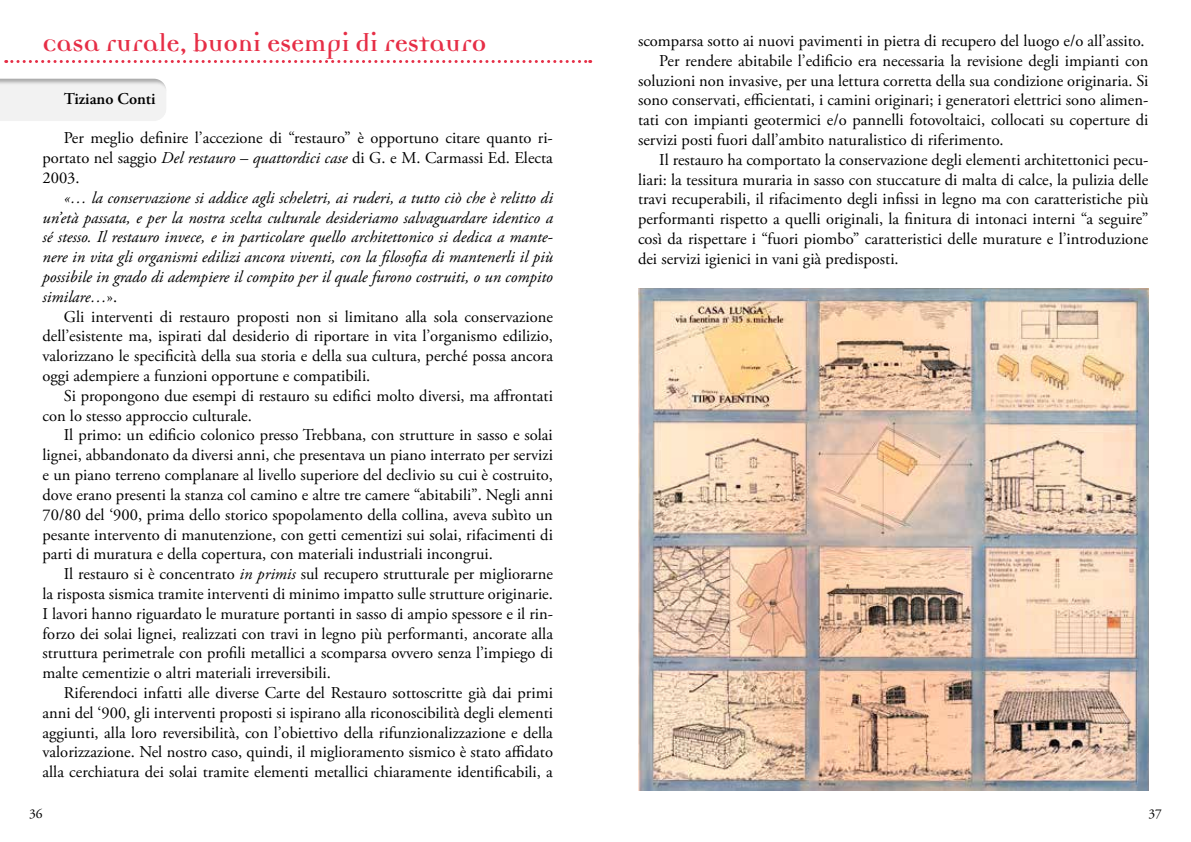
<style>
.page{position:relative;width:1191px;height:842px;background:#fff}
.page>*{position:absolute;margin:0;border:0;box-sizing:border-box;transform-origin:0 0}
.t1{font:700 27px "Democratica";color:#e62e46}
.t2{font:16.5px/19.8px "Adobe Garamond Pro";color:#000;text-align:justify}
.t3{font:italic 16.5px/19.8px "Adobe Garamond Pro";color:#000;text-align:justify}
.t4{font:600 16.5px "Adobe Garamond Pro";color:#000}
.t5{font:13.5px "Adobe Garamond Pro";color:#000}
.s1{font-style:italic}
.s2{font-style:normal}
</style>
<div class="page">
<div style="left:0;top:78px;width:169px;height:45px;background:#000;opacity:.3"></div>
<svg style="left:6px;top:60px;width:585px;height:3px"></svg>
<img style="left:638px;top:288px;width:510px;height:503px">
<h1 class="t1" style="left:43px;top:32px;width:445px">Casa rurale, buoni esempi di restauro</h1>
<p class="t4" style="left:64px;top:89px;width:93px">Tiziano Conti</p>
<p class="t2" style="left:43px;top:129px;width:512px;text-indent:21px">Per meglio definire l’accezione di “restauro” è opportuno citare quanto ri&shy;portato nel saggio <span class="s1">Del restauro</span> – <span class="s1">quattordici case</span> di G. e M. Carmassi Ed. Electa 2003.</p>
<p class="t3" style="left:43px;top:188px;width:512px;text-indent:21px">«… la conservazione si addice agli scheletri, ai ruderi, a tutto ciò che è relitto di un’età passata, e per la nostra scelta culturale desideriamo salvaguardare identico a sé stesso. Il restauro invece, e in particolare quello architettonico si dedica a mante&shy;nere in vita gli organismi edilizi ancora viventi, con la filosofia di mantenerli il più possibile in grado di adempiere il compito per il quale furono costruiti, o un compito similare…<span class="s2">».</span></p>
<p class="t2" style="left:43px;top:307px;width:512px;text-indent:21px">Gli interventi di restauro proposti non si limitano alla sola conservazione dell’esistente ma, ispirati dal desiderio di riportare in vita l’organismo edilizio, valorizzano le specificità della sua storia e della sua cultura, perché possa ancora oggi adempiere a funzioni opportune e compatibili.</p>
<p class="t2" style="left:43px;top:386px;width:512px;text-indent:21px">Si propongono due esempi di restauro su edifici molto diversi, ma affrontati con lo stesso approccio culturale.</p>
<p class="t2" style="left:43px;top:426px;width:512px;text-indent:21px">Il primo: un edificio colonico presso Trebbana, con strutture in sasso e solai lignei, abbandonato da diversi anni, che presentava un piano interrato per servizi e un piano terreno complanare al livello superiore del declivio su cui è costruito, dove erano presenti la stanza col camino e altre tre camere “abitabili”. Negli anni 70/80 del ‘900, prima dello storico spopolamento della collina, aveva subìto un pesante intervento di manutenzione, con getti cementizi sui solai, rifacimenti di parti di muratura e della copertura, con materiali industriali incongrui.</p>
<p class="t2" style="left:43px;top:564px;width:512px;text-indent:21px">Il restauro si è concentrato <span class="s1">in primis</span> sul recupero strutturale per migliorarne la risposta sismica tramite interventi di minimo impatto sulle strutture originarie.<br>I lavori hanno riguardato le murature portanti in sasso di ampio spessore e il rin&shy;forzo dei solai lignei, realizzati con travi in legno più performanti, ancorate alla struttura perimetrale con profili metallici a scomparsa ovvero senza l’impiego di malte cementizie o altri materiali irreversibili.</p>
<p class="t2" style="left:43px;top:683px;width:512px;text-indent:21px">Riferendoci infatti alle diverse Carte del Restauro sottoscritte già dai primi anni del ‘900, gli interventi proposti si ispirano alla riconoscibilità degli elementi aggiunti, alla loro reversibilità, con l’obiettivo della rifunzionalizzazione e della valorizzazione. Nel nostro caso, quindi, il miglioramento sismico è stato affidato alla cerchiatura dei solai tramite elementi metallici chiaramente identificabili, a</p>
<p class="t2" style="left:638px;top:31px;width:508px">scomparsa sotto ai nuovi pavimenti in pietra di recupero del luogo e/o all’assito.</p>
<p class="t2" style="left:659px;top:51px;width:490px">Per rendere abitabile l’edificio era necessaria la revisione degli impianti con</p>
<p class="t2" style="left:638px;top:71px;width:512px">soluzioni non invasive, per una lettura corretta della sua condizione originaria. Si</p>
<p class="t2" style="left:638px;top:91px;width:512px">sono conservati, efficientati, i camini originari; i generatori elettrici sono alimen-</p>
<p class="t2" style="left:638px;top:111px;width:512px">tati con impianti geotermici e/o pannelli fotovoltaici, collocati su coperture di</p>
<p class="t2" style="left:638px;top:130px;width:367px">servizi posti fuori dall’ambito naturalistico di riferimento.</p>
<p class="t2" style="left:659px;top:150px;width:491px">Il restauro ha comportato la conservazione degli elementi architettonici pecu-</p>
<p class="t2" style="left:638px;top:170px;width:512px">liari: la tessitura muraria in sasso con stuccature di malta di calce, la pulizia delle</p>
<p class="t2" style="left:638px;top:190px;width:512px">travi recuperabili, il rifacimento degli infissi in legno ma con caratteristiche più</p>
<p class="t2" style="left:638px;top:210px;width:512px">performanti rispetto a quelli originali, la finitura di intonaci interni “a seguire”</p>
<p class="t2" style="left:638px;top:229px;width:512px">così da rispettare i “fuori piombo” caratteristici delle murature e l’introduzione</p>
<p class="t2" style="left:638px;top:249px;width:262px">dei servizi igienici in vani già predisposti.</p>
<p class="t5" style="left:29px;top:805px;width:15px">36</p>
<p class="t5" style="left:1148px;top:805px;width:15px">37</p>
</div>
